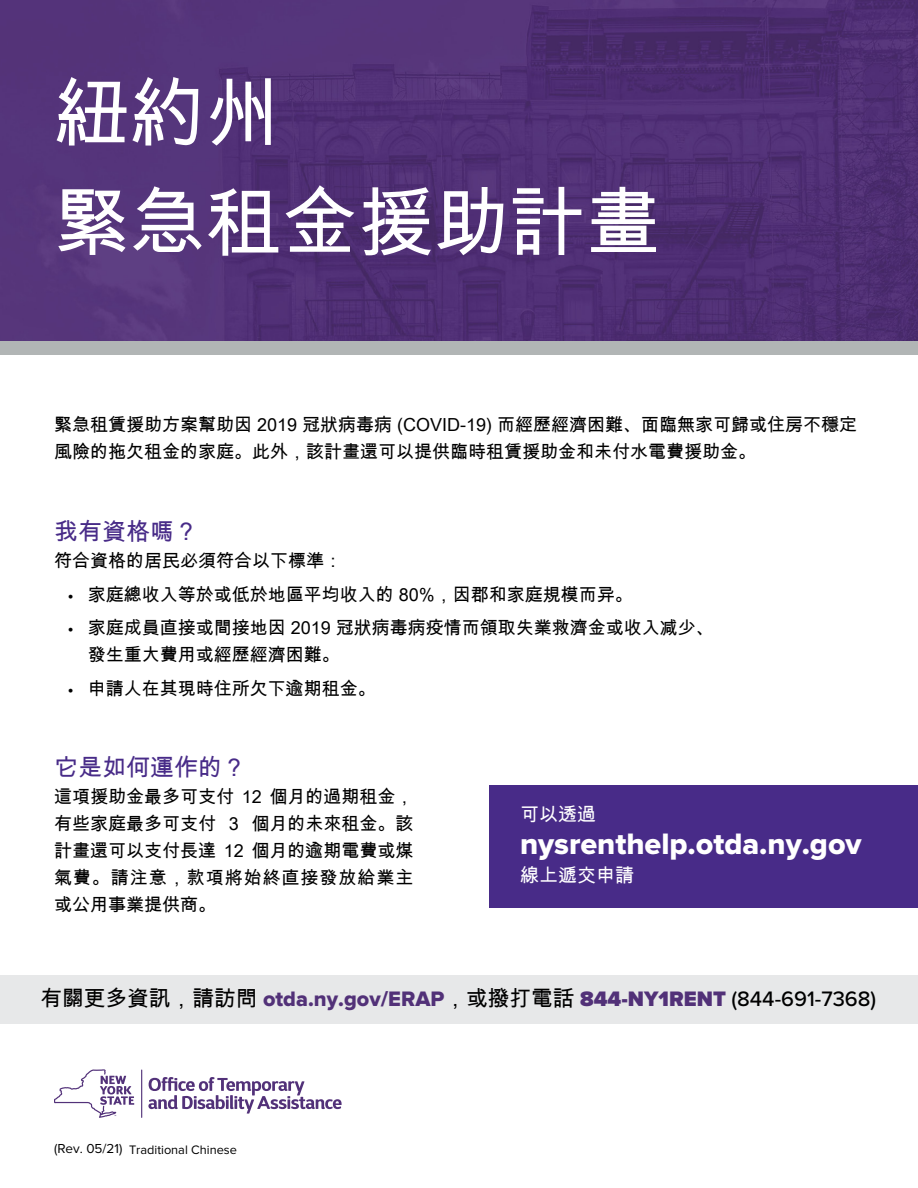
<style>
.page{position:relative;width:918px;height:1188px;background:#fff}
.page>*{position:absolute;margin:0;border:0;box-sizing:border-box;transform-origin:0 0}
.H1_Bold{font:75.9px "Arial Unicode MS";color:#fff}
.t1{font:30.6px "Proxima Nova Extrabld";color:#fff}
.t2{font:24px "Arial Unicode MS";color:#482b88}
.t3{font:21.75px "Arial Unicode MS";color:#000}
.t4{font:19.05px "Arial Unicode MS";color:#fff}
.Body{font:18px/27px "Arial Unicode MS";color:#000}
.t5{font:13.5px "Proxima Nova";color:#000}
.t6{font:12.75px "Proxima Nova";color:#000}
.s1{font-family:"Proxima Nova"}
.s2{font-family:"Proxima Nova Extrabld";color:#523178}
.s3{font-family:"Proxima Nova";font-weight:900;color:#523178}
.s4{font-family:"Proxima Nova";font-weight:500}
</style>
<div class="page">
<img style="left:0;top:0;width:918px;height:342px">
<div style="left:489px;top:785px;width:429px;height:122px;background:#482b88"></div>
<div style="left:0;top:975px;width:918px;height:49px;background:#e6e7e8"></div>
<svg style="left:148px;top:1077px;width:194px;height:37px"></svg>
<hr style="left:141px;top:1070px;width:1px;height:48px;background:#523179">
<svg style="left:54px;top:1069px;width:80px;height:49px"></svg>
<div style="left:0;top:342px;width:918px;height:13px;background:#b1b5b5"></div>
<h1 class="H1_Bold" style="left:54px;top:59px;width:229px">紐約州</h1>
<p class="H1_Bold" style="left:54px;top:168px;width:608px">緊急租金援助計畫</p>
<p class="Body" style="left:54px;top:411px;width:805px">緊急租賃援助方案幫助因 2019 冠狀病毒病 (COVID-19) 而經歷經濟困難、面臨無家可歸或住房不穩定風險的拖欠租金的家庭。此外，該計畫還可以提供臨時租賃援助金和未付水電費援助金。</p>
<h2 class="t2" style="left:54px;top:514px;width:145px">我有資格嗎？</h2>
<p class="Body" style="left:54px;top:547px;width:289px">符合資格的居民必須符合以下標準：</p>
<p class="Body" style="left:68px;top:580px;width:567px"><span class="s1">•</span> 家庭總收入等於或低於地區平均收入的 80%，因郡和家庭規模而异。</p>
<p class="Body" style="left:88px;top:614px;width:628px;text-indent:-20px"><span class="s1">•</span> 家庭成員直接或間接地因 2019 冠狀病毒病疫情而領取失業救濟金或收入减少、發生重大費用或經歷經濟困難。</p>
<p class="Body" style="left:68px;top:675px;width:310px"><span class="s1">•</span> 申請人在其現時住所欠下逾期租金。</p>
<h2 class="t2" style="left:54px;top:750px;width:193px">它是如何運作的？</h2>
<p class="Body" style="left:54px;top:782px;width:361px;text-align:justify">這項援助金最多可支付 12 個月的過期租金，有些家庭最多可支付 3 個月的未來租金。該計畫還可以支付長達 12 個月的逾期電費或煤氣費。請注意，款項將始終直接發放給業主或公用事業提供商。</p>
<p class="t4" style="left:520px;top:801px;width:78px">可以透過</p>
<p class="t1" style="left:520px;top:830px;width:343px">nysrenthelp.otda.ny.gov</p>
<p class="t4" style="left:520px;top:861px;width:116px">線上遞交申請</p>
<p class="t3" style="left:40px;top:983px;width:837px">有關更多資訊，請訪問 <span class="s2">otda.ny.gov/ERAP</span>，或撥打電話 <span class="s3">844-NY1RENT</span> <span class="s4">(844-691-7368)</span></p>
<p class="t5" style="left:54px;top:1141px;width:70px">(Rev. 05/21)</p>
<p class="t6" style="left:129px;top:1142px;width:110px">Traditional Chinese</p>
</div>
